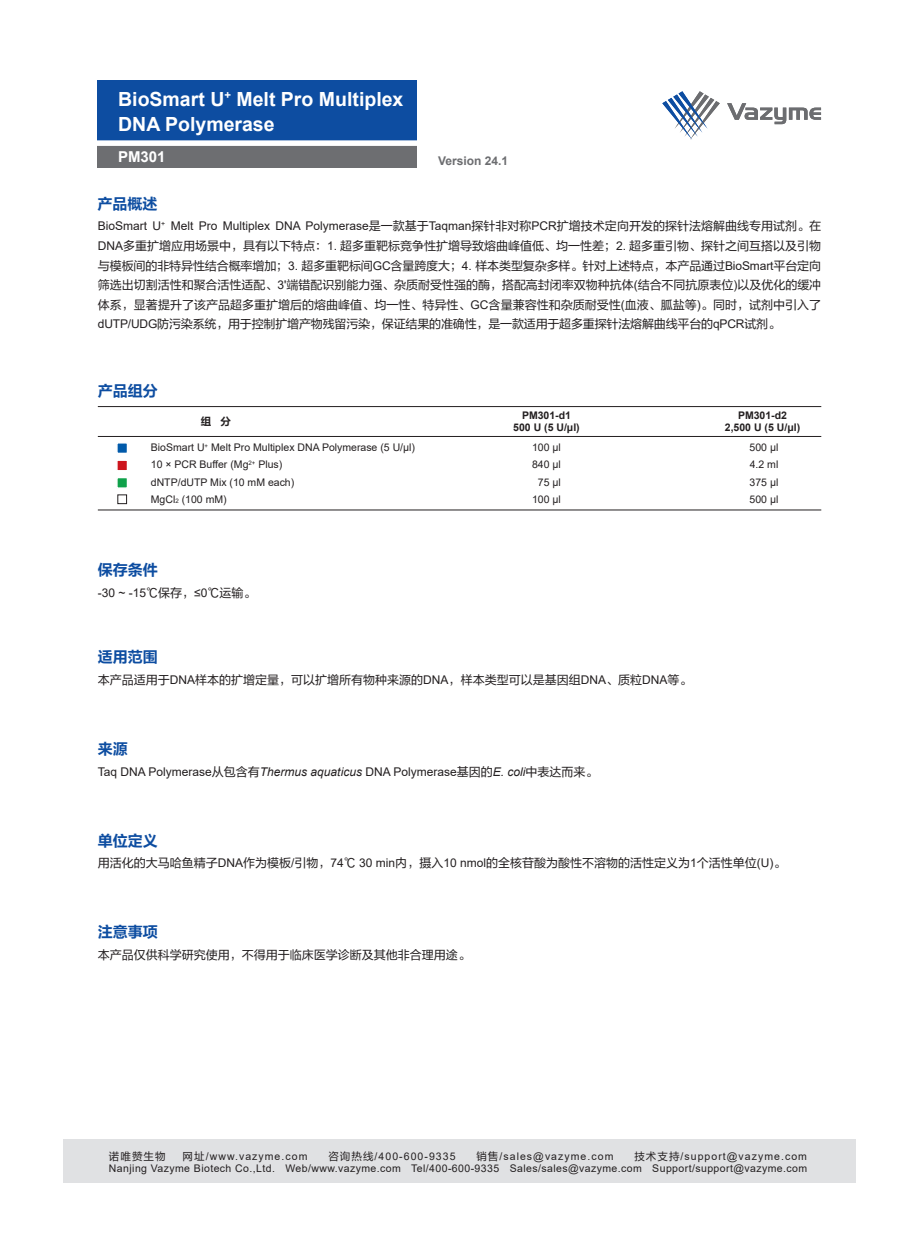
<style>
.page{position:relative;width:919px;height:1238px;background:#fff}
.page>*{position:absolute;margin:0;border:0;box-sizing:border-box;transform-origin:0 0}
.t1{font:700 19.5px/25.5px "Arial";color:#fff}
.t2{font:15px "FZLTCHK GBK1 0";color:#0d4da1}
.t3{font:700 15px "Arial";color:#fff}
.t4{font:12px/19.5px "FZLTHK GBK1 0";color:#231f20;text-align:justify}
.t5{font:12px "Arial";color:#231f20}
.t6{font:700 12px "Arial";color:#6c6d70}
.t7{font:10.5px/17.2px "Arial";letter-spacing:.04em;color:#231f20;text-align:right}
.t8{font:10.5px/17.2px "Arial";color:#231f20}
.t9{font:10.5px "Arial";letter-spacing:.1em;color:#231f20}
.t10{font:700 10.5px/12px "Arial";color:#231f20;text-align:center}
.t11{font:10.5px "FZLTHK GBK1 0";letter-spacing:.1em;color:#231f20}
.t12{font:10.5px "FZLTCHK GBK1 0";color:#231f20}
.s1{font-family:"FZLTHK GBK1 0"}
.s2{font-family:"Arial"}
.s3{font-size:6.15px}
.s4{font-style:italic}
</style>
<div class="page">
<img style="left:98px;top:81px;width:319px;height:87px">
<svg style="left:662px;top:91px;width:57px;height:49px"></svg>
<svg style="left:727px;top:103px;width:94px;height:21px"></svg>
<hr style="left:98px;top:509px;width:723px;height:1px;background:#231f20">
<hr style="left:98px;top:406px;width:723px;height:1px;background:#231f20">
<hr style="left:98px;top:436px;width:723px;height:1px;background:#231f20">
<div style="left:116px;top:459px;width:12px;height:12px;background:#cd151d;border:2px solid #fff"></div>
<div style="left:116px;top:477px;width:12px;height:12px;background:#0fa14a;border:2px solid #fff"></div>
<div style="left:116px;top:442px;width:12px;height:12px;background:#015aaa;border:2px solid #fff"></div>
<div style="left:117px;top:494px;width:10px;height:10px;background:#fff;border:1px solid #231f20"></div>
<h1 class="t1" style="left:118px;top:86px;width:287px">BioSmart U<sup>+</sup> Melt Pro Multiplex<br>DNA Polymerase</h1>
<p class="t3" style="left:118px;top:146px;width:49px">PM301</p>
<p class="t2" style="left:97px;top:195px;width:61px">产品概述</p>
<p class="t6" style="left:438px;top:152px;width:72px">Version 24.1</p>
<p class="t5" style="left:98px;top:218px;width:724px">BioSmart U<sup>+</sup> Melt Pro Multiplex DNA Polymerase<span class="s1">是一款基于</span>Taqman<span class="s1">探针非对称</span>PCR<span class="s1">扩增技术定向开发的探针法熔解曲线专用试剂。在</span></p>
<p class="t4" style="left:98px;top:236px;width:724px"><span class="s2">DNA</span>多重扩增应用场景中，具有以下特点：<span class="s2">1.</span> 超多重靶标竞争性扩增导致熔曲峰值低、均一性差；<span class="s2">2.</span> 超多重引物、探针之间互搭以及引物与模板间的非特异性结合概率增加；<span class="s2">3.</span> 超多重靶标间<span class="s2">GC</span>含量跨度大；<span class="s2">4.</span> 样本类型复杂多样。针对上述特点，本产品通过<span class="s2">BioSmart</span>平台定向筛选出切割活性和聚合活性适配、<span class="s2">3'</span>端错配识别能力强、杂质耐受性强的酶，搭配高封闭率双物种抗体<span class="s2">(</span>结合不同抗原表位<span class="s2">)</span>以及优化的缓冲体系，显著提升了该产品超多重扩增后的熔曲峰值、均一性、特异性、<span class="s2">GC</span>含量兼容性和杂质耐受性<span class="s2">(</span>血液、胍盐等<span class="s2">)</span>。同时，试剂中引入了<span class="s2">dUTP/UDG</span>防污染系统，用于控制扩增产物残留污染，保证结果的准确性，是一款适用于超多重探针法熔解曲线平台的<span class="s2">qPCR</span>试剂。</p>
<p class="t2" style="left:98px;top:382px;width:61px">产品组分</p>
<p class="t12" style="left:201px;top:416px;width:32px">组 分</p>
<p class="t10" style="left:513px;top:409px;width:68px">PM301-d1<br>500 U (5 U/μl)</p>
<p class="t10" style="left:724px;top:409px;width:77px">PM301-d2<br>2,500 U (5 U/μl)</p>
<p class="t8" style="left:532px;top:439px;width:30px;text-align:center">100 μl<br>840 μl<br>75 μl<br>100 μl</p>
<p class="t7" style="left:749px;top:439px;width:30px;text-align:justify">500 μl 4.2 ml 375 μl 500 μl</p>
<p class="t8" style="left:151px;top:439px;width:266px">BioSmart U<sup>+</sup> Melt Pro Multiplex DNA Polymerase (5 U/μl)<br>10 × PCR Buffer (Mg<sup>2+</sup> Plus)<br>dNTP/dUTP Mix (10 mM each)<br>MgCl<span class="s3">2</span> (100 mM)</p>
<p class="t2" style="left:98px;top:561px;width:61px">保存条件</p>
<p class="t5" style="left:98px;top:584px;width:159px">-30 ~ -15<span class="s1">℃保存，</span>≤0<span class="s1">℃运输。</span></p>
<p class="t2" style="left:98px;top:648px;width:61px">适用范围</p>
<p class="t4" style="left:98px;top:670px;width:595px">本产品适用于<span class="s2">DNA</span>样本的扩增定量，可以扩增所有物种来源的<span class="s2">DNA</span>，样本类型可以是基因组<span class="s2">DNA</span>、质粒<span class="s2">DNA</span>等。</p>
<p class="t2" style="left:98px;top:740px;width:32px">来源</p>
<p class="t5" style="left:98px;top:763px;width:501px">Taq DNA Polymerase<span class="s1">从包含有</span><span class="s4">Thermus aquaticus</span> DNA Polymerase<span class="s1">基因的</span><span class="s4">E. coli</span><span class="s1">中表达而来。</span></p>
<p class="t2" style="left:98px;top:832px;width:61px">单位定义</p>
<p class="t4" style="left:98px;top:853px;width:689px">用活化的大马哈鱼精子<span class="s2">DNA</span>作为模板<span class="s2">/</span>引物，<span class="s2">74</span>℃ <span class="s2">30 min</span>内，摄入<span class="s2">10 nmol</span>的全核苷酸为酸性不溶物的活性定义为<span class="s2">1</span>个活性单位<span class="s2">(U)</span>。</p>
<p class="t2" style="left:98px;top:923px;width:61px">注意事项</p>
<p class="t4" style="left:98px;top:945px;width:374px">本产品仅供科学研究使用，不得用于临床医学诊断及其他非合理用途。</p>
<p class="t11" style="left:109px;top:1150px;width:58px">诺唯赞生物</p>
<p class="t9" style="left:183px;top:1148px;width:126px"><span class="s1">网址</span>/www.vazyme.com</p>
<p class="t9" style="left:328px;top:1148px;width:129px"><span class="s1">咨询热线</span>/400-600-9335</p>
<p class="t9" style="left:476px;top:1148px;width:138px"><span class="s1">销售</span>/sales@vazyme.com</p>
<p class="t7" style="left:109px;top:1149px;width:699px;line-height:12.1px"><span class="s1">技术支持</span>/support@vazyme.com<br>Nanjing Vazyme Biotech Co.,Ltd. Web/www.vazyme.com Tel/400-600-9335 Sales/sales@vazyme.com Support/support@vazyme.com</p>
</div>
